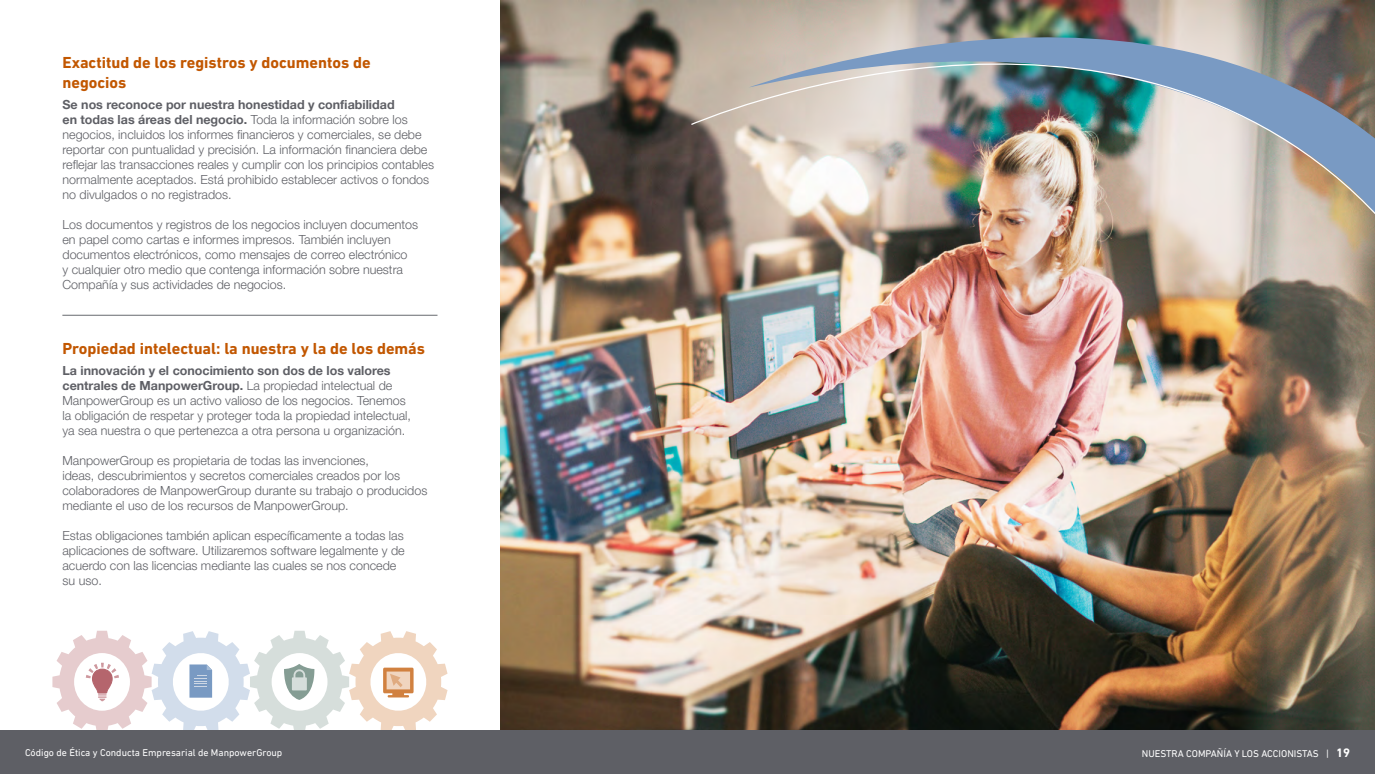
<style>
.page{position:relative;width:1375px;height:774px;background:#fff}
.page>*{position:absolute;margin:0;border:0;box-sizing:border-box;transform-origin:0 0}
.t1{font:700 16.25px/19.5px "DIN Next LT Pro";color:#c25700}
.t2{font:300 12.5px/15px "Helvetica Neue LT Pro";color:#5e5f65}
.t3{font:10px "DIN Next LT Pro";color:#fff}
.s1{font-weight:700}
.s2{font-weight:700;font-size:12.5px}
</style>
<div class="page">
<img style="left:500px;top:0;width:875px;height:730px">
<hr style="left:62px;top:315px;width:376px;height:1px;background:#67696f">
<svg style="left:52px;top:631px;width:396px;height:99px"></svg>
<img style="left:690px;top:0;width:685px;height:221px">
<div style="left:0;top:730px;width:1375px;height:44px;background:#5e5f65"></div>
<h1 class="t1" style="left:62px;top:53px;width:310px">Exactitud de los registros y documentos de negocios</h1>
<p class="t2" style="left:62px;top:96px;width:373px"><span class="s1">Se nos reconoce por nuestra honestidad y confiabilidad<br>en todas las áreas del negocio.</span> Toda la información sobre los negocios, incluidos los informes financieros y comerciales, se debe reportar con puntualidad y precisión. La información financiera debe reflejar las transacciones reales y cumplir con los principios contables normalmente aceptados. Está prohibido establecer activos o fondos no divulgados o no registrados.</p>
<p class="t2" style="left:62px;top:216px;width:357px">Los documentos y registros de los negocios incluyen documentos en papel como cartas e informes impresos. También incluyen documentos electrónicos, como mensajes de correo electrónico<br>y cualquier otro medio que contenga información sobre nuestra Compañía y sus actividades de negocios.</p>
<h1 class="t1" style="left:62px;top:339px;width:364px">Propiedad intelectual: la nuestra y la de los demás</h1>
<p class="t2" style="left:62px;top:362px;width:350px"><span class="s1">La innovación y el conocimiento son dos de los valores centrales de ManpowerGroup.</span> La propiedad intelectual de ManpowerGroup es un activo valioso de los negocios. Tenemos la obligación de respetar y proteger toda la propiedad intelectual, ya sea nuestra o que pertenezca a otra persona u organización.</p>
<p class="t2" style="left:62px;top:452px;width:366px">ManpowerGroup es propietaria de todas las invenciones,<br>ideas, descubrimientos y secretos comerciales creados por los colaboradores de ManpowerGroup durante su trabajo o producidos mediante el uso de los recursos de ManpowerGroup.</p>
<p class="t2" style="left:62px;top:527px;width:344px">Estas obligaciones también aplican específicamente a todas las aplicaciones de software. Utilizaremos software legalmente y de acuerdo con las licencias mediante las cuales se nos concede su uso.</p>
<p class="t3" style="left:25px;top:746px;width:259px">Código de Ética y Conducta Empresarial de ManpowerGroup</p>
<p class="t3" style="left:1142px;top:747px;width:210px">NUESTRA COMPAÑÍA Y LOS ACCIONISTAS | <span class="s2">19</span></p>
</div>
